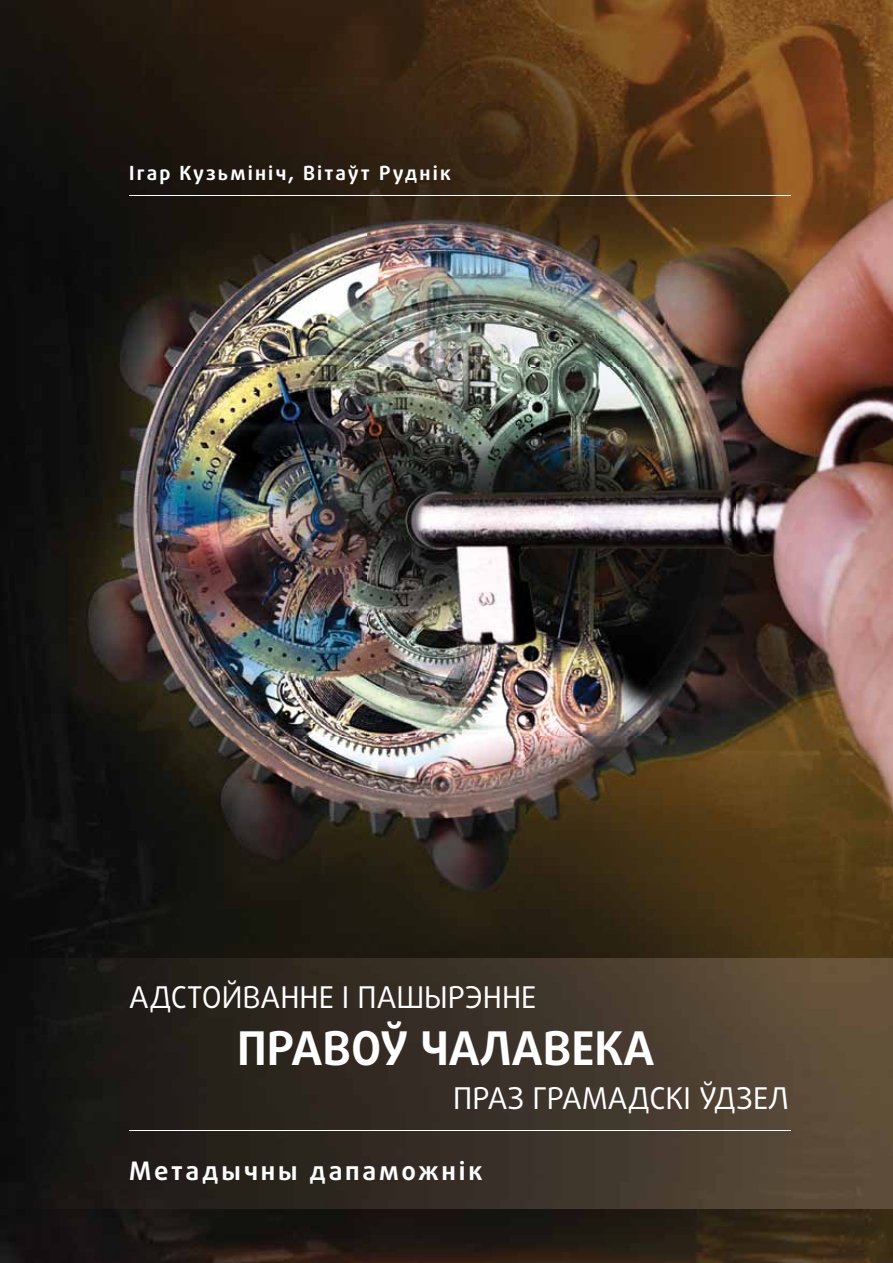
<style>
.page{position:relative;width:893px;height:1263px;background:#fff}
.page>*{position:absolute;margin:0;border:0;box-sizing:border-box;transform-origin:0 0}
.t1{font:700 46.5px "Daxline Cyr LF";color:#fff}
.t2{font:30px "Daxline Cyr";color:#fff}
.t3{font:700 25.5px "Daxline Cyr LF";letter-spacing:.11em;color:#fff}
.t4{font:700 19.5px "Daxline Cyr LF";letter-spacing:.11em;color:#fff}
</style>
<div class="page">
<img style="left:0;top:0;width:735px;height:736px">
<img style="left:735px;top:0;width:158px;height:958px">
<img style="left:0;top:736px;width:525px;height:222px">
<img style="left:525px;top:736px;width:211px;height:222px">
<div style="left:0;top:1209px;width:52px;height:54px;background:#141011"></div>
<img style="left:52px;top:1209px;width:841px;height:54px">
<img style="left:0;top:958px;width:893px;height:251px">
<hr style="left:129px;top:195px;width:662px;height:1px;background:#fff">
<hr style="left:129px;top:1130px;width:662px;height:1px;background:#fff">
<p class="t4" style="left:129px;top:161px;width:323px">Ігар Кузьмініч, Вітаўт Руднік</p>
<p class="t2" style="left:129px;top:979px;width:409px">АДСТОЙВАННЕ І ПАШЫРЭННЕ</p>
<h1 class="t1" style="left:237px;top:1020px;width:418px">ПРАВОЎ ЧАЛАВЕКА</h1>
<p class="t2" style="left:453px;top:1079px;width:337px">ПРАЗ ГРАМАДСКІ ЎДЗЕЛ</p>
<p class="t3" style="left:129px;top:1155px;width:355px">Метадычны дапаможнік</p>
</div>
